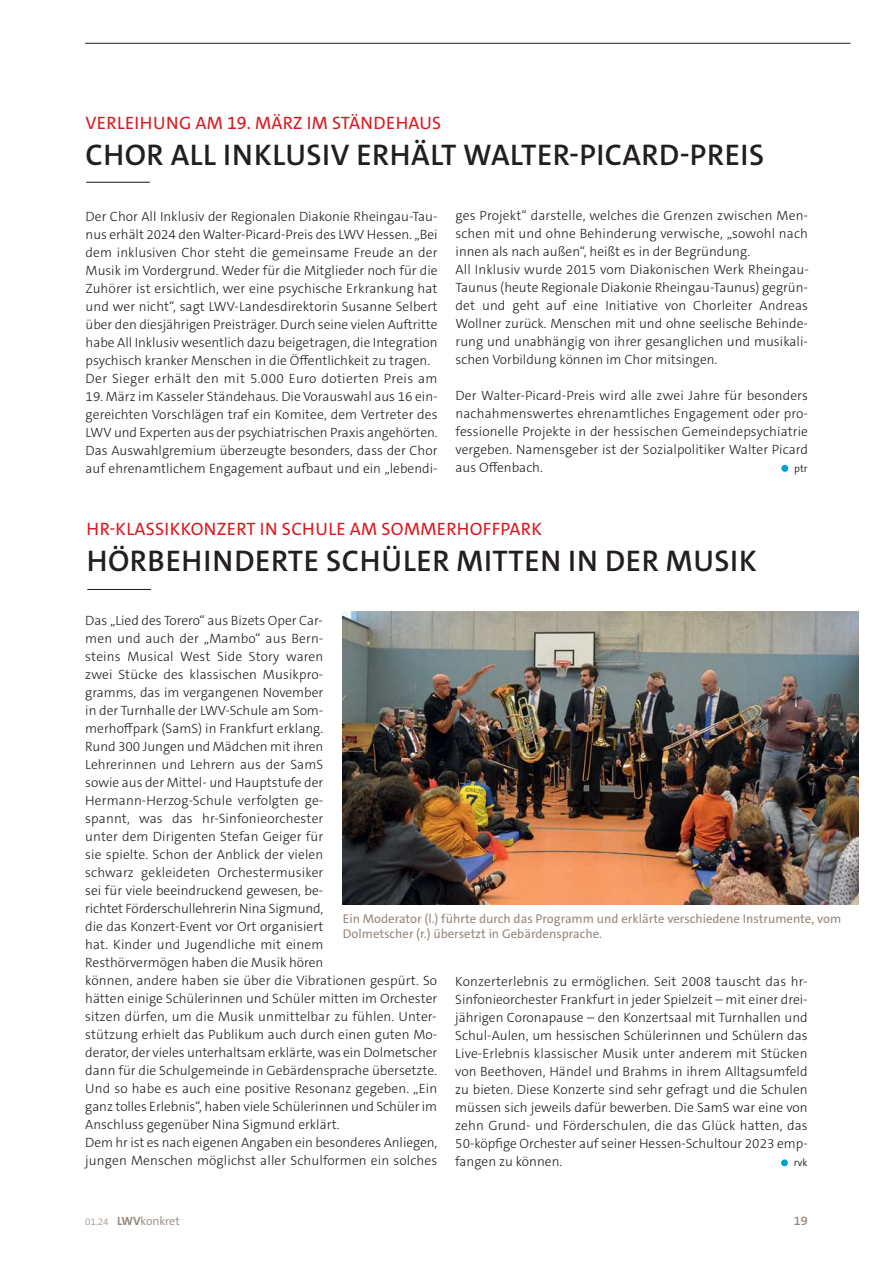
<style>
.page{position:relative;width:893px;height:1263px;background:#fff}
.page>*{position:absolute;margin:0;border:0;box-sizing:border-box;transform-origin:0 0}
.t1{font:600 30px "The Sans C5";letter-spacing:.02em;color:#231f20}
.t2{font:18px "The Sans C5";letter-spacing:.02em;color:#d71920}
.t3{font:300 13.5px/18px "The Sans C5";color:#231f20}
.t4{font:12.75px/15.3px "The Sans C5";color:#99877c}
.t5{font:600 12.75px "The Sans C5";color:#99877c}
.t6{font:300 12px "The Sans C5";color:#99877c}
.t7{font:300 10.5px "The Sans C5";color:#231f20}
.s1{font-size:9.75px}
.s2{font-weight:700}
</style>
<div class="page">
<hr style="left:85px;top:43px;width:765px;height:1px;background:#231f20">
<hr style="left:87px;top:589px;width:64px;height:1px;background:#231f20">
<div style="left:781px;top:1159px;width:7px;height:7px;background:#009fda;border-radius:50%"></div>
<hr style="left:86px;top:182px;width:64px;height:1px;background:#231f20">
<div style="left:781px;top:465px;width:7px;height:7px;background:#009fda;border-radius:50%"></div>
<img style="left:343px;top:612px;width:516px;height:292px">
<h1 class="t2" style="left:85px;top:114px;width:357px">VERLEIHUNG AM 19. MÄRZ IM STÄNDEHAUS</h1>
<h2 class="t1" style="left:86px;top:140px;width:680px">CHOR ALL INKLUSIV ERHÄLT WALTER-PICARD-PREIS</h2>
<p class="t3" style="left:86px;top:208px;width:353px">Der Chor All Inklusiv der Regionalen Diakonie Rheingau-Tau&shy;nus erhält 2024 den Walter-Picard-Preis des LWV Hessen. „Bei dem inklusiven Chor steht die gemeinsame Freude an der Musik im Vordergrund. Weder für die Mitglieder noch für die Zuhörer ist ersichtlich, wer eine psychische Erkrankung hat und wer nicht“, sagt LWV-Landesdirektorin Susanne Selbert über den diesjährigen Preisträger. Durch seine vielen Auftritte habe All Inklusiv wesentlich dazu beigetragen, die Integration psychisch kranker Menschen in die Öffentlichkeit zu tragen.<br>Der Sieger erhält den mit 5.000 Euro dotierten Preis am</p>
<p class="t3" style="left:86px;top:388px;width:353px;text-align:justify">19. März im Kasseler Ständehaus. Die Vorauswahl aus 16 ein&shy;gereichten Vorschlägen traf ein Komitee, dem Vertreter des LWV und Experten aus der psychiatrischen Praxis angehörten.<br>Das Auswahlgremium überzeugte besonders, dass der Chor auf ehrenamtlichem Engagement aufbaut und ein „lebendi-</p>
<p class="t3" style="left:456px;top:207px;width:355px">ges Projekt“ darstelle, welches die Grenzen zwischen Men&shy;schen mit und ohne Behinderung verwische, „sowohl nach innen als nach außen“, heißt es in der Begründung.<br>All Inklusiv wurde 2015 vom Diakonischen Werk Rheingau-Taunus (heute Regionale Diakonie Rheingau-Taunus) gegrün&shy;det und geht auf eine Initiative von Chorleiter Andreas Wollner zurück. Menschen mit und ohne seelische Behinde&shy;rung und unabhängig von ihrer gesanglichen und musikali&shy;schen Vorbildung können im Chor mitsingen.</p>
<p class="t3" style="left:456px;top:387px;width:354px;text-align:justify">Der Walter-Picard-Preis wird alle zwei Jahre für besonders nachahmenswertes ehrenamtliches Engagement oder pro&shy;fessionelle Projekte in der hessischen Gemeindepsychiatrie vergeben. Namensgeber ist der Sozialpolitiker Walter Picard aus Offenbach.</p>
<p class="t7" style="left:794px;top:463px;width:15px">ptr</p>
<h3 class="t2" style="left:87px;top:520px;width:457px">HR-KLASSIKKONZERT IN SCHULE AM SOMMERHOFFPARK</h3>
<h4 class="t1" style="left:87px;top:546px;width:672px">HÖRBEHINDERTE SCHÜLER MITTEN IN DER MUSIK</h4>
<p class="t3" style="left:85px;top:612px;width:353px">Das „Lied des Torero“ aus Bizets Oper Car-<br>men und auch der „Mambo“ aus Bern-<br>steins Musical West Side Story waren<br>zwei Stücke des klassischen Musikpro-<br>gramms, das im vergangenen November<br>in der Turnhalle der LWV-Schule am Som-<br>merhoffpark (SamS) in Frankfurt erklang.<br>Rund 300 Jungen und Mädchen mit ihren<br>Lehrerinnen und Lehrern aus der SamS<br>sowie aus der Mittel- und Hauptstufe der Hermann-Herzog-Schule verfolgten ge-<br>spannt, was das hr-Sinfonieorchester<br>unter dem Dirigenten Stefan Geiger für<br>sie spielte. Schon der Anblick der vielen<br>schwarz gekleideten Orchestermusiker<br>sei für viele beeindruckend gewesen, be-<br>richtet Förderschullehrerin Nina Sigmund,<br>die das Konzert-Event vor Ort organisiert<br>hat. Kinder und Jugendliche mit einem<br>Resthörvermögen haben die Musik hören<br>können, andere haben sie über die Vibrationen gespürt. So hätten einige Schülerinnen und Schüler mitten im Orchester sitzen dürfen, um die Musik unmittelbar zu fühlen. Unter&shy;stützung erhielt das Publikum auch durch einen guten Mo&shy;derator, der vieles unterhaltsam erklärte, was ein Dolmetscher dann für die Schulgemeinde in Gebärdensprache übersetzte.<br>Und so habe es auch eine positive Resonanz gegeben. „Ein ganz tolles Erlebnis“, haben viele Schülerinnen und Schüler im Anschluss gegenüber Nina Sigmund erklärt.<br>Dem hr ist es nach eigenen Angaben ein besonderes Anliegen, jungen Menschen möglichst aller Schulformen ein solches</p>
<p class="t4" style="left:343px;top:911px;width:500px">Ein Moderator (l.) führte durch das Programm und erklärte verschiedene Instrumente, vom<br>Dolmetscher (r.) übersetzt in Gebärdensprache.</p>
<p class="t3" style="left:455px;top:973px;width:354px;text-align:justify">Konzerterlebnis zu ermöglichen. Seit 2008 tauscht das hr-Sinfonieorchester Frankfurt in jeder Spielzeit – mit einer drei&shy;jährigen Coronapause – den Konzertsaal mit Turnhallen und Schul-Aulen, um hessischen Schülerinnen und Schülern das Live-Erlebnis klassischer Musik unter anderem mit Stücken von Beethoven, Händel und Brahms in ihrem Alltagsumfeld zu bieten. Diese Konzerte sind sehr gefragt und die Schulen müssen sich jeweils dafür bewerben. Die SamS war eine von zehn Grund- und Förderschulen, die das Glück hatten, das 50-köpfige Orchester auf seiner Hessen-Schultour 2023 emp&shy;fangen zu können.</p>
<p class="t7" style="left:794px;top:1157px;width:15px">rvk</p>
<p class="t6" style="left:85px;top:1214px;width:96px"><span class="s1">01.24</span> <span class="s2">LWV</span>konkret</p>
<p class="t5" style="left:794px;top:1214px;width:16px">19</p>
</div>
